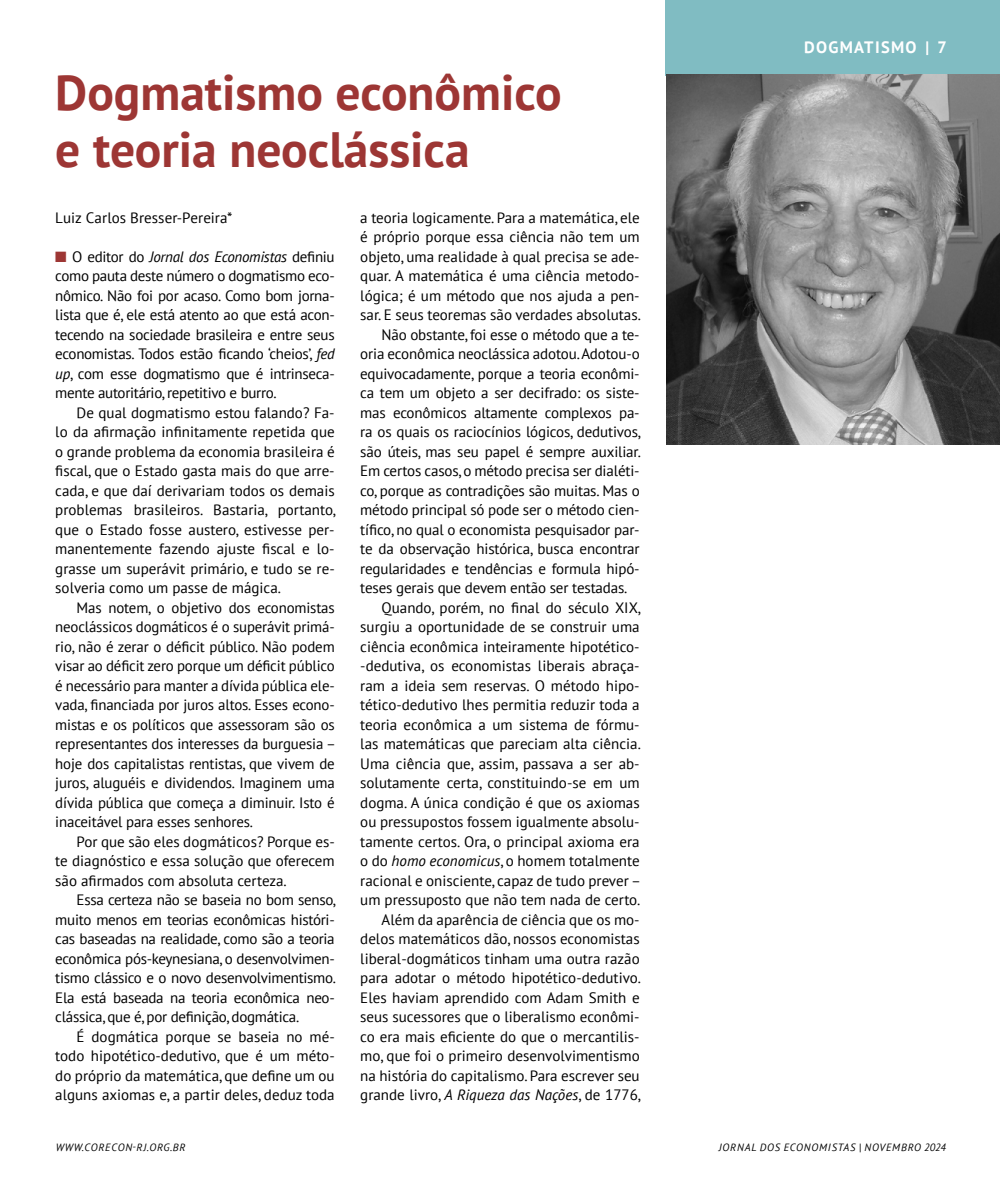
<style>
.page{position:relative;width:1000px;height:1191px;background:#fff}
.page>*{position:absolute;margin:0;border:0;box-sizing:border-box;transform-origin:0 0}
.t1{font:700 49.5px/57px "PT Sans";color:#9d3634}
.t2{font:700 16.5px "PT Sans";letter-spacing:.08em;color:#fff}
.t3{font:15px/19.5px "PT Sans";color:#000;text-align:justify}
.t4{font:italic 10.5px "PT Sans";letter-spacing:.08em;color:#000}
.s1{color:#9d3634}
.s2{font-style:italic}
</style>
<div class="page">
<div style="left:665px;top:0;width:334px;height:76px;background:#80bcc2"></div>
<img style="left:666px;top:75px;width:333px;height:369px">
<h1 class="t1" style="left:55px;top:63px;width:507px">Dogmatismo econômico e teoria neoclássica</h1>
<p class="t3" style="left:55px;top:207px;width:179px">Luiz Carlos Bresser-Pereira*</p>
<p class="t3" style="left:55px;top:246px;width:281px"><span class="s1">■</span> O editor do <span class="s2">Jornal dos Economistas</span> definiu como pauta deste número o dogmatismo eco&shy;nômico. Não foi por acaso. Como bom jorna&shy;lista que é, ele está atento ao que está acon&shy;tecendo na sociedade brasileira e entre seus economistas. Todos estão ficando ‘cheios’, <span class="s2">fed up</span>, com esse dogmatismo que é intrinseca&shy;mente autoritário, repetitivo e burro.</p>
<p class="t3" style="left:55px;top:402px;width:282px;text-indent:21px">De qual dogmatismo estou falando? Fa&shy;lo da afirmação infinitamente repetida que o grande problema da economia brasileira é fiscal, que o Estado gasta mais do que arre&shy;cada, e que daí derivariam todos os demais problemas brasileiros. Bastaria, portanto, que o Estado fosse austero, estivesse per&shy;manentemente fazendo ajuste fiscal e lo&shy;grasse um superávit primário, e tudo se re&shy;solveria como um passe de mágica.</p>
<p class="t3" style="left:55px;top:597px;width:282px;text-indent:21px">Mas notem, o objetivo dos economistas neoclássicos dogmáticos é o superávit primá&shy;rio, não é zerar o déficit público. Não podem visar ao déficit zero porque um déficit público é necessário para manter a dívida pública ele&shy;vada, financiada por juros altos. Esses econo&shy;mistas e os políticos que assessoram são os representantes dos interesses da burguesia – hoje dos capitalistas rentistas, que vivem de juros, aluguéis e dividendos. Imaginem uma dívida pública que começa a diminuir. Isto é inaceitável para esses senhores.</p>
<p class="t3" style="left:55px;top:831px;width:281px;text-indent:21px">Por que são eles dogmáticos? Porque es&shy;te diagnóstico e essa solução que oferecem são afirmados com absoluta certeza.</p>
<p class="t3" style="left:55px;top:890px;width:282px;text-indent:21px">Essa certeza não se baseia no bom senso, muito menos em teorias econômicas históri&shy;cas baseadas na realidade, como são a teoria econômica pós-keynesiana, o desenvolvimen&shy;tismo clássico e o novo desenvolvimentismo.<br>Ela está baseada na teoria econômica neo&shy;clássica, que é, por definição, dogmática.</p>
<p class="t3" style="left:55px;top:1026px;width:281px;text-indent:21px">É dogmática porque se baseia no mé&shy;todo hipotético-dedutivo, que é um méto&shy;do próprio da matemática, que define um ou alguns axiomas e, a partir deles, deduz toda</p>
<p class="t3" style="left:360px;top:207px;width:281px">a teoria logicamente. Para a matemática, ele</p>
<p class="t3" style="left:360px;top:227px;width:281px">é próprio porque essa ciência não tem um</p>
<p class="t3" style="left:360px;top:246px;width:281px">objeto, uma realidade à qual precisa se ade-</p>
<p class="t3" style="left:360px;top:266px;width:281px">quar. A matemática é uma ciência metodo-</p>
<p class="t3" style="left:360px;top:285px;width:281px">lógica; é um método que nos ajuda a pen-</p>
<p class="t3" style="left:360px;top:305px;width:282px">sar. E seus teoremas são verdades absolutas.</p>
<p class="t3" style="left:381px;top:324px;width:259px">Não obstante, foi esse o método que a te-</p>
<p class="t3" style="left:360px;top:344px;width:281px">oria econômica neoclássica adotou. Adotou-o</p>
<p class="t3" style="left:360px;top:363px;width:281px">equivocadamente, porque a teoria econômi-</p>
<p class="t3" style="left:360px;top:383px;width:281px">ca tem um objeto a ser decifrado: os siste-</p>
<p class="t3" style="left:360px;top:402px;width:281px">mas econômicos altamente complexos pa-</p>
<p class="t3" style="left:360px;top:422px;width:282px">ra os quais os raciocínios lógicos, dedutivos,</p>
<p class="t3" style="left:360px;top:441px;width:282px">são úteis, mas seu papel é sempre auxiliar.</p>
<p class="t3" style="left:360px;top:461px;width:281px">Em certos casos, o método precisa ser dialéti-</p>
<p class="t3" style="left:360px;top:480px;width:281px">co, porque as contradições são muitas. Mas o</p>
<p class="t3" style="left:360px;top:500px;width:281px">método principal só pode ser o método cien-</p>
<p class="t3" style="left:360px;top:519px;width:281px">tífico, no qual o economista pesquisador par-</p>
<p class="t3" style="left:360px;top:539px;width:281px">te da observação histórica, busca encontrar</p>
<p class="t3" style="left:360px;top:558px;width:281px">regularidades e tendências e formula hipó-</p>
<p class="t3" style="left:360px;top:578px;width:269px">teses gerais que devem então ser testadas.</p>
<p class="t3" style="left:381px;top:597px;width:261px">Quando, porém, no final do século XIX,</p>
<p class="t3" style="left:360px;top:617px;width:281px">surgiu a oportunidade de se construir uma</p>
<p class="t3" style="left:360px;top:636px;width:281px">ciência econômica inteiramente hipotético-</p>
<p class="t3" style="left:360px;top:656px;width:281px">-dedutiva, os economistas liberais abraça-</p>
<p class="t3" style="left:360px;top:675px;width:281px">ram a ideia sem reservas. O método hipo-</p>
<p class="t3" style="left:360px;top:695px;width:281px">tético-dedutivo lhes permitia reduzir toda a</p>
<p class="t3" style="left:360px;top:714px;width:281px">teoria econômica a um sistema de fórmu-</p>
<p class="t3" style="left:360px;top:734px;width:282px">las matemáticas que pareciam alta ciência.</p>
<p class="t3" style="left:360px;top:753px;width:281px">Uma ciência que, assim, passava a ser ab-</p>
<p class="t3" style="left:360px;top:773px;width:281px">solutamente certa, constituindo-se em um</p>
<p class="t3" style="left:360px;top:792px;width:281px">dogma. A única condição é que os axiomas</p>
<p class="t3" style="left:360px;top:812px;width:281px">ou pressupostos fossem igualmente absolu-</p>
<p class="t3" style="left:360px;top:831px;width:281px">tamente certos. Ora, o principal axioma era</p>
<p class="t3" style="left:360px;top:851px;width:281px">o do <span class="s2">homo economicus</span>, o homem totalmente</p>
<p class="t3" style="left:360px;top:870px;width:282px">racional e onisciente, capaz de tudo prever –</p>
<p class="t3" style="left:360px;top:890px;width:281px">um pressuposto que não tem nada de certo.</p>
<p class="t3" style="left:381px;top:909px;width:259px">Além da aparência de ciência que os mo-</p>
<p class="t3" style="left:360px;top:929px;width:281px">delos matemáticos dão, nossos economistas</p>
<p class="t3" style="left:360px;top:948px;width:281px">liberal-dogmáticos tinham uma outra razão</p>
<p class="t3" style="left:360px;top:968px;width:282px">para adotar o método hipotético-dedutivo.</p>
<p class="t3" style="left:360px;top:987px;width:281px">Eles haviam aprendido com Adam Smith e</p>
<p class="t3" style="left:360px;top:1007px;width:281px">seus sucessores que o liberalismo econômi-</p>
<p class="t3" style="left:360px;top:1026px;width:281px">co era mais eficiente do que o mercantilis-</p>
<p class="t3" style="left:360px;top:1046px;width:281px">mo, que foi o primeiro desenvolvimentismo</p>
<p class="t3" style="left:360px;top:1065px;width:281px">na história do capitalismo. Para escrever seu</p>
<p class="t3" style="left:360px;top:1085px;width:282px">grande livro, <span class="s2">A Riqueza das Nações</span>, de 1776,</p>
<p class="t2" style="left:803px;top:37px;width:144px">DOGMATISMO | 7</p>
<p class="t4" style="left:56px;top:1140px;width:131px">WWW.CORECON-RJ.ORG.BR</p>
<p class="t4" style="left:718px;top:1140px;width:229px">JORNAL DOS ECONOMISTAS | NOVEMBRO 2024</p>
</div>
